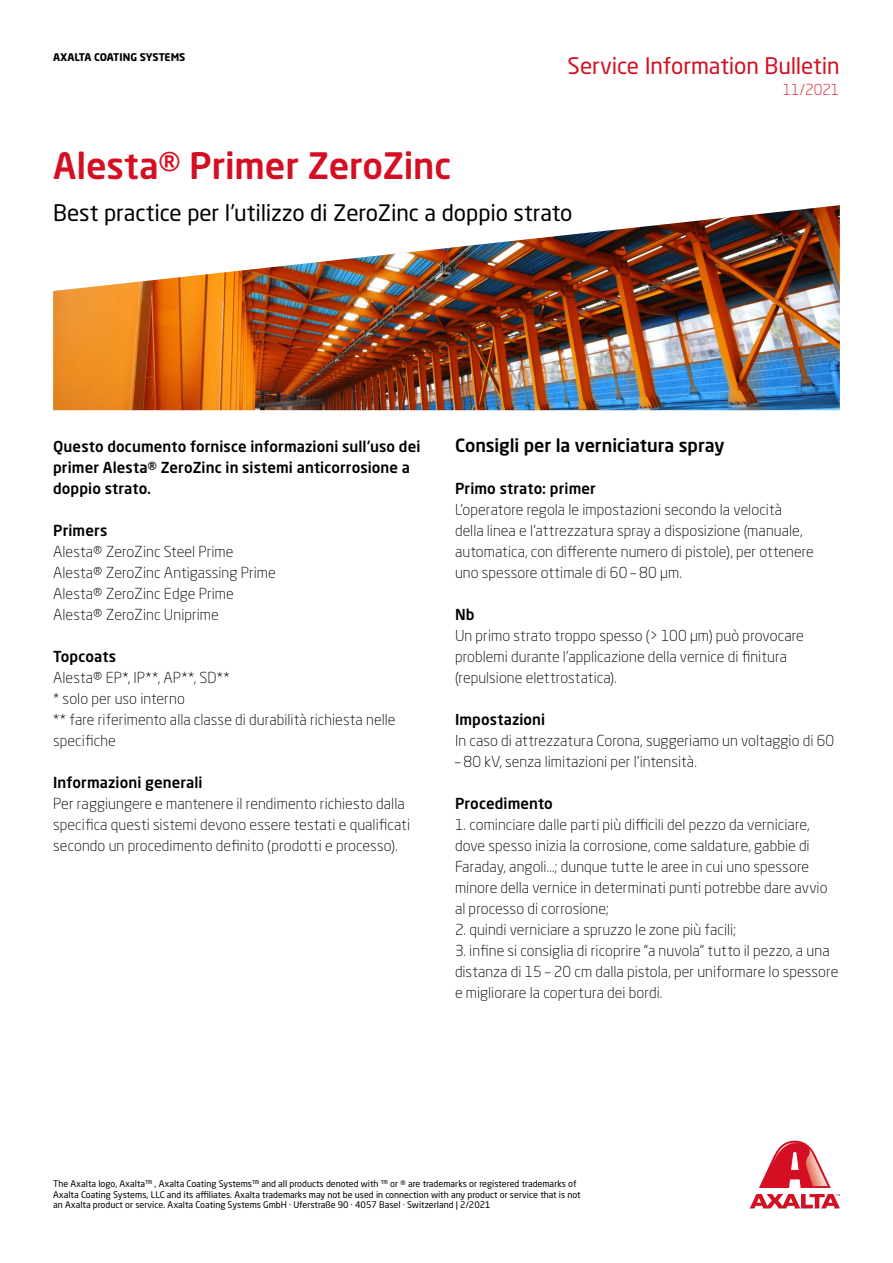
<style>
.page{position:relative;width:893px;height:1263px;background:#fff}
.page>*{position:absolute;margin:0;border:0;box-sizing:border-box;transform-origin:0 0}
.t1{font:500 36px "Neo Sans Pro";letter-spacing:-.005em;color:#d40f23}
.t2{font:22.5px "Neo Sans Pro";letter-spacing:-.005em;color:#000}
.t3{font:22.5px "Neo Sans Pro";letter-spacing:-.01em;color:#d40f23}
.t4{font:500 18px "Neo Sans Pro";letter-spacing:-.005em;color:#000}
.t5{font:300 15px/21px "Neo Sans Pro";letter-spacing:.005em;color:#000}
.t6{font:500 15px/21px "Neo Sans Pro";letter-spacing:.005em;color:#000}
.t7{font:300 15px "Neo Sans Pro";letter-spacing:-.005em;color:#d40f23}
.t8{font:700 10.5px "Neo Sans Pro";letter-spacing:-.01em;color:#000}
.t9{font:9px/10.5px "Neo Sans Pro";color:#000}
</style>
<div class="page">
<svg style="left:750px;top:1141px;width:90px;height:67px"></svg>
<img style="left:53px;top:205px;width:787px;height:205px">
<p class="t8" style="left:53px;top:50px;width:134px">AXALTA COATING SYSTEMS</p>
<h2 class="t3" style="left:568px;top:52px;width:274px">Service Information Bulletin</h2>
<p class="t7" style="left:783px;top:81px;width:58px">11/2021</p>
<h1 class="t1" style="left:53px;top:143px;width:400px">Alesta® Primer ZeroZinc</h1>
<h2 class="t2" style="left:53px;top:199px;width:521px">Best practice per l’utilizzo di ZeroZinc a doppio strato</h2>
<p class="t6" style="left:53px;top:436px;width:369px">Questo documento fornisce informazioni sull’uso dei primer Alesta® ZeroZinc in sistemi anticorrosione a doppio strato.</p>
<p class="t6" style="left:53px;top:520px;width:56px">Primers</p>
<p class="t5" style="left:53px;top:541px;width:224px">Alesta® ZeroZinc Steel Prime<br>Alesta® ZeroZinc Antigassing Prime<br>Alesta® ZeroZinc Edge Prime<br>Alesta® ZeroZinc Uniprime</p>
<p class="t6" style="left:53px;top:646px;width:64px">Topcoats</p>
<p class="t5" style="left:53px;top:667px;width:344px">Alesta® EP*, IP**, AP**, SD**<br>* solo per uso interno<br>** fare riferimento alla classe di durabilità richiesta nelle specifiche</p>
<p class="t6" style="left:53px;top:772px;width:151px">Informazioni generali</p>
<p class="t5" style="left:53px;top:793px;width:358px">Per raggiungere e mantenere il rendimento richiesto dalla specifica questi sistemi devono essere testati e qualificati secondo un procedimento definito (prodotti e processo).</p>
<p class="t4" style="left:455px;top:434px;width:271px">Consigli per la verniciatura spray</p>
<p class="t6" style="left:455px;top:478px;width:142px">Primo strato: primer</p>
<p class="t5" style="left:455px;top:499px;width:360px">L’operatore regola le impostazioni secondo la velocità della linea e l’attrezzatura spray a disposizione (manuale, automatica, con differente numero di pistole), per ottenere uno spessore ottimale di 60 – 80 μm.</p>
<p class="t6" style="left:455px;top:604px;width:21px">Nb</p>
<p class="t5" style="left:455px;top:625px;width:350px">Un primo strato troppo spesso (&gt; 100 μm) può provocare problemi durante l’applicazione della vernice di finitura (repulsione elettrostatica).</p>
<p class="t6" style="left:455px;top:709px;width:92px">Impostazioni</p>
<p class="t5" style="left:455px;top:730px;width:381px">In caso di attrezzatura Corona, suggeriamo un voltaggio di 60</p>
<p class="t5" style="left:455px;top:751px;width:243px">– 80 kV, senza limitazioni per l’intensità.</p>
<p class="t6" style="left:455px;top:793px;width:99px">Procedimento</p>
<p class="t5" style="left:455px;top:814px;width:374px">1. cominciare dalle parti più difficili del pezzo da verniciare, dove spesso inizia la corrosione, come saldature, gabbie di Faraday, angoli...; dunque tutte le aree in cui uno spessore minore della vernice in determinati punti potrebbe dare avvio al processo di corrosione;</p>
<p class="t5" style="left:455px;top:919px;width:283px">2. quindi verniciare a spruzzo le zone più facili;</p>
<p class="t5" style="left:455px;top:940px;width:385px">3. infine si consiglia di ricoprire “a nuvola” tutto il pezzo, a una distanza di 15 – 20 cm dalla pistola, per uniformare lo spessore e migliorare la copertura dei bordi.</p>
<p class="t9" style="left:53px;top:1178px;width:529px">The Axalta logo, Axalta™ , Axalta Coating Systems™ and all products denoted with ™ or ® are trademarks or registered trademarks of<br>Axalta Coating Systems, LLC and its affiliates. Axalta trademarks may not be used in connection with any product or service that is not an Axalta product or service. Axalta Coating Systems GmbH · Uferstraße 90 · 4057 Basel · Switzerland | 2/2021</p>
</div>
